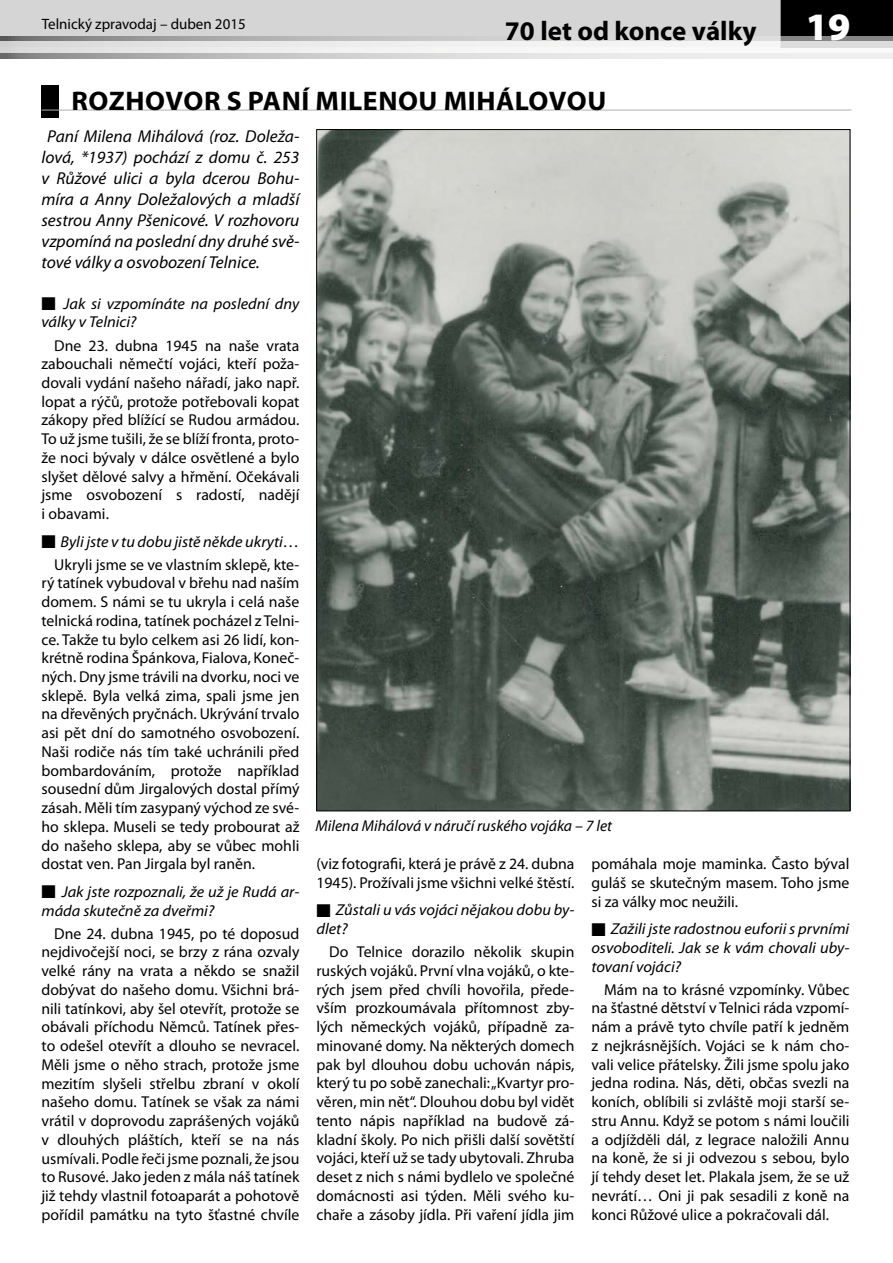
<style>
.page{position:relative;width:893px;height:1263px;background:#fff}
.page>*{position:absolute;margin:0;border:0;box-sizing:border-box;transform-origin:0 0}
.t1{font:900 39px "Myriad Pro";color:#fff}
.t2{font:700 27px "Myriad Pro";letter-spacing:.015em;color:#000}
.t3{font:italic 17.25px/21px "Myriad Pro";color:#000;text-align:justify}
.t4{font:15.75px/18.8px "Myriad Pro";color:#000;text-align:justify}
.t5{font:italic 15.75px/18.8px "Myriad Pro";color:#000;scale:1.04 1}
.t6{font:italic 15.75px "Myriad Pro";color:#000}
.t7{font:15px "Myriad Pro";color:#000}
.s1{font-style:italic}
</style>
<div class="page">
<div style="left:781px;top:0;width:112px;height:47px;background:#000"></div>
<div style="left:0;top:0;width:781px;height:47px;background:#d5d5d5"></div>
<svg style="left:0;top:37px;width:893px;height:21px"></svg>
<svg style="left:0;top:42px;width:893px;height:11px;fill:#f0f0f0"></svg>
<img style="left:318px;top:131px;width:530px;height:678px">
<div style="left:41px;top:85px;width:17px;height:32px;background:#000"></div>
<hr style="left:41px;top:110px;width:810px;height:1px;background:#b1b1b0">
<p class="t7" style="left:42px;top:14px;width:205px">Telnický zpravodaj – duben 2015</p>
<h2 class="t2" style="left:505px;top:14px;width:253px">70 let od konce války</h2>
<h1 class="t1" style="left:806px;top:0;width:46px">19</h1>
<h2 class="t2" style="left:71px;top:83px;width:536px">ROZHOVOR S PANÍ MILENOU MIHÁLOVOU</h2>
<p class="t3" style="left:41px;top:126px;width:259px;text-indent:6px">Paní Milena Mihálová (roz. Doleža&shy;lová, *1937) pochází z domu č. 253 v Růžové ulici a byla dcerou Bohu&shy;míra a Anny Doležalových a mladší sestrou Anny Pšenicové. V rozhovoru vzpomíná na poslední dny druhé svě&shy;tové války a osvobození Telnice.</p>
<p class="t5" style="left:41px;top:294px;width:250px">■ Jak si vzpomínáte na poslední dny války v Telnici?</p>
<p class="t4" style="left:41px;top:336px;width:259px;text-indent:13px">Dne 23. dubna 1945 na naše vrata zabouchali němečtí vojáci, kteří poža&shy;dovali vydání našeho nářadí, jako např. lopat a rýčů, protože potřebovali kopat zákopy před blížící se Rudou armádou.<br>To už jsme tušili, že se blíží fronta, proto&shy;že noci bývaly v dálce osvětlené a bylo slyšet dělové salvy a hřmění. Očekávali jsme osvobození s radostí, nadějí i obavami.</p>
<p class="t4" style="left:41px;top:529px;width:259px;line-height:23px;text-align:right">■ <span class="s1">Byli jste v tu dobu jistě někde ukryti…<br></span>Ukryli jsme se ve vlastním sklepě, kte-</p>
<p class="t4" style="left:41px;top:573px;width:259px">rý tatínek vybudoval v břehu nad naším domem. S námi se tu ukryla i celá naše telnická rodina, tatínek pocházel z Telni&shy;ce. Takže tu bylo celkem asi 26 lidí, kon&shy;krétně rodina Špánkova, Fialova, Koneč&shy;ných. Dny jsme trávili na dvorku, noci ve sklepě. Byla velká zima, spali jsme jen na dřevěných pryčnách. Ukrývání trvalo asi pět dní do samotného osvobození.<br>Naši rodiče nás tím také uchránili před bombardováním, protože například sousední dům Jirgalových dostal přímý zásah. Měli tím zasypaný východ ze své&shy;ho sklepa. Museli se tedy probourat až do našeho sklepa, aby se vůbec mohli dostat ven. Pan Jirgala byl raněn.</p>
<p class="t5" style="left:41px;top:882px;width:250px">■ Jak jste rozpoznali, že už je Rudá ar&shy;máda skutečně za dveřmi?</p>
<p class="t4" style="left:41px;top:924px;width:259px;text-indent:13px">Dne 24. dubna 1945, po té doposud nejdivočejší noci, se brzy z rána ozvaly velké rány na vrata a někdo se snažil dobývat do našeho domu. Všichni brá&shy;nili tatínkovi, aby šel otevřít, protože se obávali příchodu Němců. Tatínek přes&shy;to odešel otevřít a dlouho se nevracel.<br>Měli jsme o něho strach, protože jsme mezitím slyšeli střelbu zbraní v okolí našeho domu. Tatínek se však za námi vrátil v doprovodu zaprášených vojáků v dlouhých pláštích, kteří se na nás usmívali. Podle řeči jsme poznali, že jsou to Rusové. Jako jeden z mála náš tatínek již tehdy vlastnil fotoaparát a pohotově pořídil památku na tyto šťastné chvíle</p>
<p class="t6" style="left:316px;top:816px;width:298px">Milena Mihálová v náručí ruského vojáka – 7 let</p>
<p class="t4" style="left:591px;top:854px;width:259px">pomáhala moje maminka. Často býval guláš se skutečným masem. Toho jsme si za války moc neužili.</p>
<p class="t5" style="left:591px;top:919px;width:250px;text-align:justify">■ Zažili jste radostnou euforii s prvními osvoboditeli. Jak se k vám chovali uby&shy;tovaní vojáci?</p>
<p class="t4" style="left:591px;top:980px;width:259px;text-indent:13px">Mám na to krásné vzpomínky. Vůbec na šťastné dětství v Telnici ráda vzpomí&shy;nám a právě tyto chvíle patří k jedněm z nejkrásnějších. Vojáci se k nám cho&shy;vali velice přátelsky. Žili jsme spolu jako jedna rodina. Nás, děti, občas svezli na koních, oblíbili si zvláště moji starší se&shy;stru Annu. Když se potom s námi loučili a odjížděli dál, z legrace naložili Annu na koně, že si ji odvezou s sebou, bylo jí tehdy deset let. Plakala jsem, že se už nevrátí… Oni ji pak sesadili z koně na konci Růžové ulice a pokračovali dál.</p>
<p class="t4" style="left:316px;top:854px;width:259px">(viz fotografii, která je právě z 24. dubna<br>1945). Prožívali jsme všichni velké štěstí.</p>
<p class="t5" style="left:316px;top:900px;width:250px">■ Zůstali u vás vojáci nějakou dobu by&shy;dlet?</p>
<p class="t4" style="left:316px;top:942px;width:259px;text-indent:13px">Do Telnice dorazilo několik skupin ruských vojáků. První vlna vojáků, o kte&shy;rých jsem před chvíli hovořila, přede&shy;vším prozkoumávala přítomnost zby&shy;lých německých vojáků, případně za&shy;minované domy. Na některých domech pak byl dlouhou dobu uchován nápis, který tu po sobě zanechali: „Kvartyr pro&shy;věren, min nět“. Dlouhou dobu byl vidět tento nápis například na budově zá&shy;kladní školy. Po nich přišli další sovětští vojáci, kteří už se tady ubytovali. Zhruba deset z nich s námi bydlelo ve společné domácnosti asi týden. Měli svého ku&shy;chaře a zásoby jídla. Při vaření jídla jim</p>
</div>
